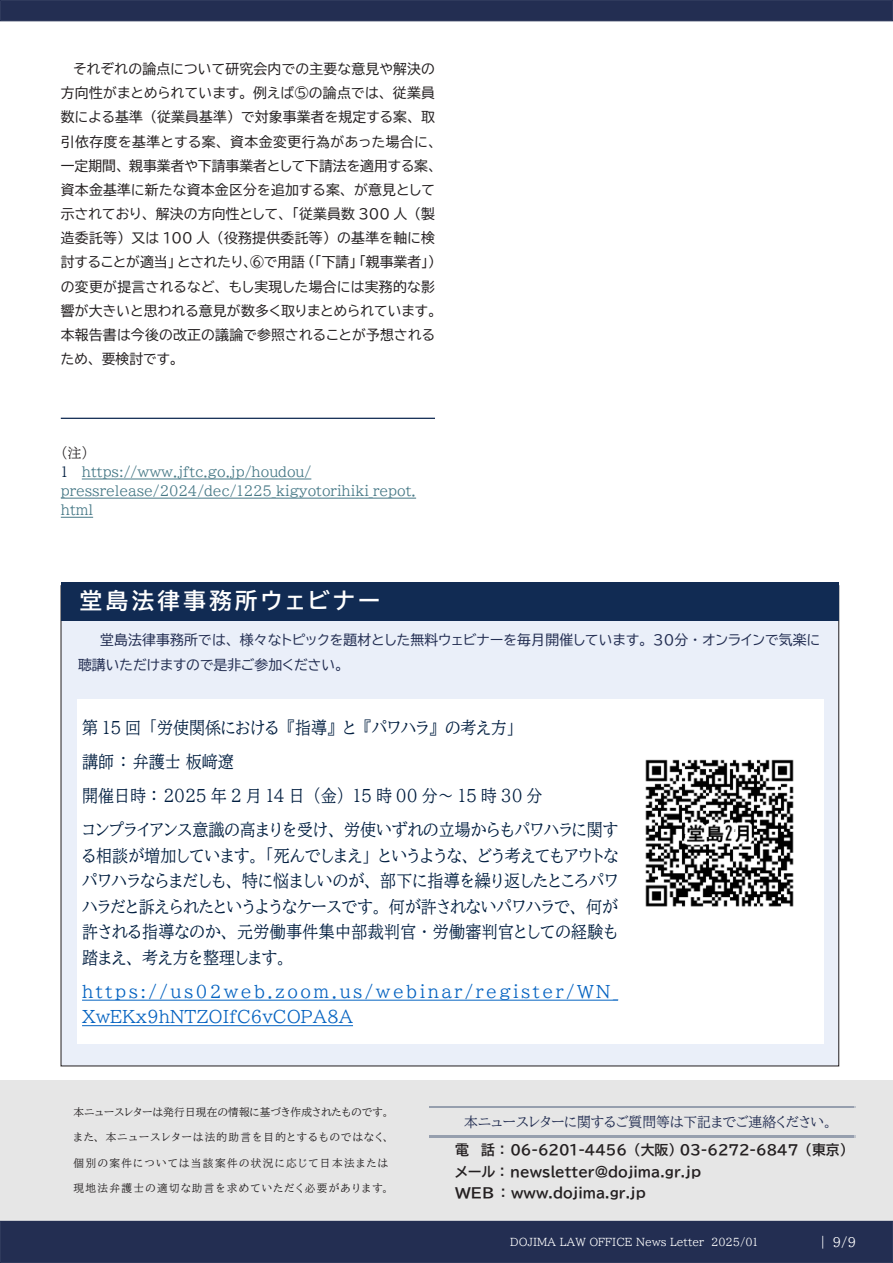
<style>
.page{position:relative;width:893px;height:1263px;background:#fff}
.page>*{position:absolute;margin:0;border:0;box-sizing:border-box;transform-origin:0 0}
.t1{font:700 22.35px "BIZUDP Gothic";letter-spacing:.16em;color:#fff}
.t2{font:16.95px/25.5px "BIZUDP Mincho";letter-spacing:.005em;color:#001e40;scale:.94 1}
.t3{font:16.95px/25.5px "BIZUDP Mincho";letter-spacing:.145em;color:#0563c1}
.t4{font:13.8px/24.2px "BIZUDP Gothic";letter-spacing:.015em;color:#231f20;text-align:justify}
.t5{font:13.8px/19.2px "BIZUDP Mincho";color:#467886}
.t6{font:700 13.8px/21.3px "BIZUDP Gothic";color:#231f20}
.t7{font:13.8px/24.2px "BIZUDP Gothic";letter-spacing:.015em;color:#232e52}
.t8{font:13.8px "BIZUDP Mincho";color:#232e52}
.t9{font:12.75px "BIZUDP Mincho";color:#fff}
.t10{font:10.65px "BIZUDP Mincho";letter-spacing:.12em;color:#231f20}
.t11{font:10.65px "BIZUDP Mincho";color:#fff}
.t12{font:10.65px "BIZUDP Mincho";letter-spacing:.025em;color:#231f20}
.s1{color:#231f20}
.s2{color:#001e40}
</style>
<div class="page">
<div style="left:0;top:1220px;width:893px;height:43px;background:#232e52;border:1px solid #232e52"></div>
<div style="left:0;top:0;width:893px;height:21px;background:#232e52;border:1px solid #232e52"></div>
<hr style="left:82px;top:479px;width:229px;height:1px;background:#467886">
<hr style="left:61px;top:498px;width:355px;height:1px;background:#467886">
<hr style="left:61px;top:517px;width:32px;height:1px;background:#467886">
<div style="left:61px;top:586px;width:778px;height:480px;background:#eaeff9"></div>
<div style="left:61px;top:582px;width:778px;height:39px;background:#112b53"></div>
<div style="left:77px;top:699px;width:747px;height:344px;background:#fff"></div>
<hr style="left:82px;top:1000px;width:536px;height:1px;background:#0563c1">
<hr style="left:82px;top:1025px;width:271px;height:1px;background:#0563c1">
<img style="left:645px;top:759px;width:149px;height:148px">
<hr style="left:61px;top:418px;width:374px;height:1px;background:#112b53">
<p class="t4" style="left:61px;top:57px;width:377px;text-indent:13px">それぞれの論点について研究会内での主要な意見や解決の方向性がまとめられています。例えば⑤の論点では、従業員数による基準（従業員基準）で対象事業者を規定する案、取引依存度を基準とする案、資本金変更行為があった場合に、一定期間、親事業者や下請事業者として下請法を適用する案、資本金基準に新たな資本金区分を追加する案、が意見として示されており、解決の方向性として、「従業員数 300 人（製造委託等）又は 100 人（役務提供委託等）の基準を軸に検討することが適当」とされたり、⑥で用語（「下請」「親事業者」）の変更が提言されるなど、もし実現した場合には実務的な影響が大きいと思われる意見が数多く取りまとめられています。本報告書は今後の改正の議論で参照されることが予想されるため、要検討です。</p>
<p class="t5" style="left:61px;top:443px;width:357px"><span class="s1">（注）<br></span><span class="s2">1　</span> https://www.jftc.go.jp/houdou/ pressrelease/2024/dec/1225_kigyotorihiki_repot. html</p>
<h1 class="t1" style="left:80px;top:589px;width:302px">堂島法律事務所ウェビナー</h1>
<p class="t7" style="left:78px;top:628px;width:744px;text-indent:13px">　堂島法律事務所では、様々なトピックを題材とした無料ウェビナーを毎月開催しています。３０分・オンラインで気楽に聴講いただけますので是非ご参加ください。</p>
<p class="t2" style="left:82px;top:711px;width:572px;line-height:34px">第 15 回「労使関係における『指導』と『パワハラ』の考え方」<br>講師 ： 弁護士 板﨑遼<br>開催日時： 2025年2月14日（金） 15時00分〜15時30分<br>コンプライアンス意識の高まりを受け、労使いずれの立場からもパワハラに関す</p>
<p class="t2" style="left:82px;top:842px;width:572px;text-align:justify">る相談が増加しています。「死んでしまえ」というような、どう考えてもアウトなパワハラならまだしも、特に悩ましいのが、部下に指導を繰り返したところパワハラだと訴えられたというようなケースです。何が許されないパワハラで、何が許される指導なのか、元労働事件集中部裁判官・労働審判官としての経験も踏まえ、考え方を整理します。</p>
<p class="t3" style="left:82px;top:978px;width:538px">https://us02web.zoom.us/webinar/register/WN_<br>XwEKx9hNTZOIfC6vCOPA8A</p>
<p class="t12" style="left:74px;top:1106px;width:317px">本ニュースレターは発行日現在の情報に基づき作成されたものです。</p>
<p class="t10" style="left:74px;top:1132px;width:317px">また、本ニュースレターは法的助言を目的とするものではなく、</p>
<p class="t10" style="left:74px;top:1157px;width:316px">個別の案件については当該案件の状況に応じて日本法または</p>
<p class="t10" style="left:74px;top:1183px;width:317px">現地法弁護士の適切な助言を求めていただく必要があります。</p>
<p class="t8" style="left:464px;top:1115px;width:370px">本ニュースレターに関するご質問等は下記までご連絡ください。</p>
<p class="t6" style="left:455px;top:1139px;width:393px">電 話： 06-6201-4456 （大阪） 03-6272-6847 （東京）メール： newsletter@dojima.gr.jp<br>WEB ： www.dojima.gr.jp</p>
<p class="t11" style="left:510px;top:1236px;width:249px">DOJIMA LAW OFFICE News Letter 2025/01</p>
<p class="t9" style="left:816px;top:1235px;width:41px">｜ 9/9</p>
</div>
